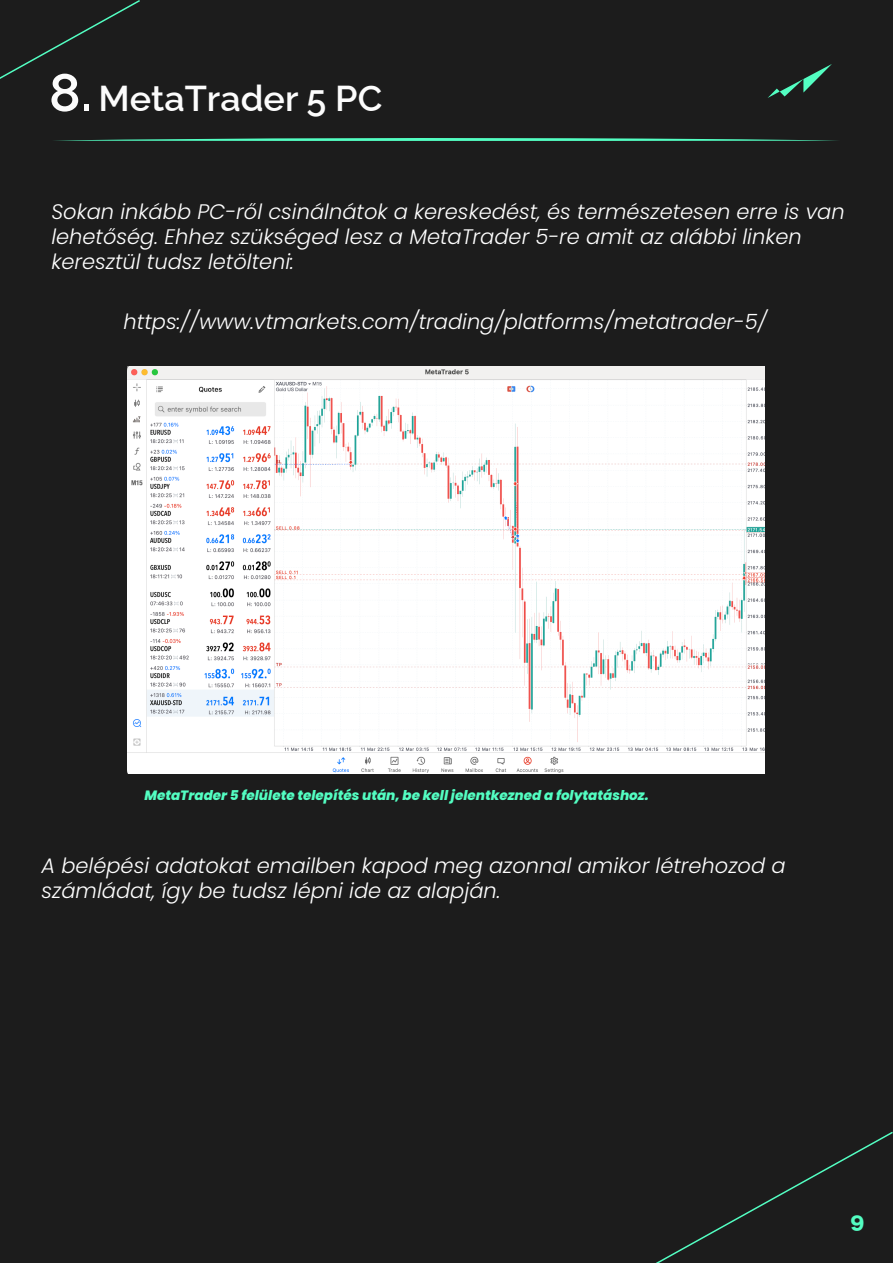
<style>
.page{position:relative;width:893px;height:1263px;background:#fff}
.page>*{position:absolute;margin:0;border:0;box-sizing:border-box;transform-origin:0 0}
.t1{font:100 36px "Raleway";color:#fcfcfc}
.t2{font:italic 300 21px/25.2px "Poppins";color:#fff}
.t3{font:18px "Hira Kaku Std W8";color:#53fec2}
.t4{font:italic 800 13.5px "Poppins";color:#53fec2}
.s1{font-size:52.8px}
</style>
<div class="page">
<div style="left:0;top:1px;width:892px;height:1262px;background:#1c1c1c"></div>
<svg style="left:768px;top:64px;width:64px;height:34px"></svg>
<svg style="left:0;top:0;width:142px;height:79px"></svg>
<svg style="left:656px;top:1130px;width:237px;height:133px"></svg>
<svg style="left:54px;top:138px;width:784px;height:3px"></svg>
<img style="left:128px;top:366px;width:636px;height:407px">
<h1 class="t1" style="left:49px;top:70px;width:335px"><span class="s1">8.</span> MetaTrader 5 PC</h1>
<p class="t2" style="left:51px;top:199px;width:795px">Sokan inkább PC-ről csinálnátok a kereskedést, és természetesen erre is van lehetőség. Ehhez szükséged lesz a MetaTrader 5-re amit az alábbi linken keresztül tudsz letölteni:</p>
<p class="t2" style="left:124px;top:309px;width:645px">https://www.vtmarkets.com/trading/platforms/metatrader-5/</p>
<p class="t4" style="left:144px;top:788px;width:506px">MetaTrader 5 felülete telepítés után, be kell jelentkezned a folytatáshoz.</p>
<p class="t2" style="left:41px;top:853px;width:746px">A belépési adatokat emailben kapod meg azonnal amikor létrehozod a számládat, így be tudsz lépni ide az alapján.</p>
<p class="t3" style="left:850px;top:1213px;width:15px">9</p>
</div>
